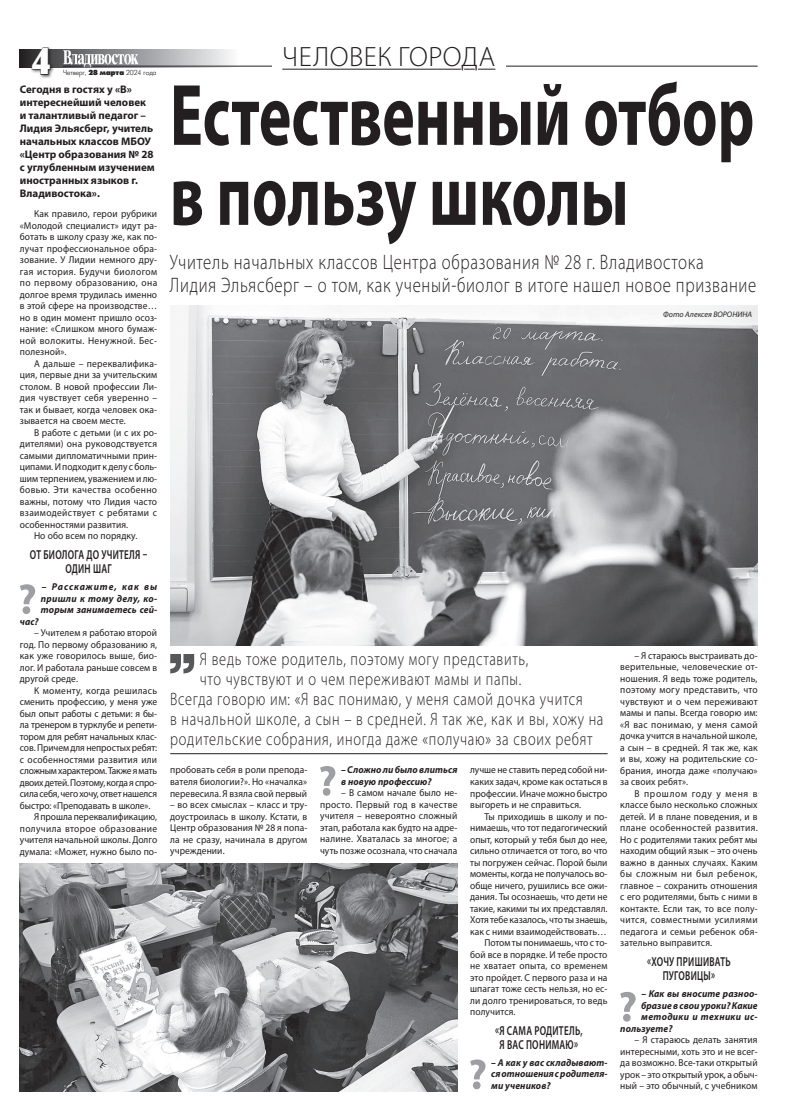
<style>
.page{position:relative;width:786px;height:1120px;background:#fff}
.page>*{position:absolute;margin:0;border:0;box-sizing:border-box;transform-origin:0 0}
.Zago_6{font:700 88px/80px "Myriad Pro";color:#231f20;scale:.7 1}
.t1{font:35.3px "Times ETX Rus";color:#fff;scale:.9 1}
.t2{font:300 28px "Myriad Pro";letter-spacing:.02em;color:#231f20}
.Pod_Zago_3{font:300 21px/23px "Myriad Pro";letter-spacing:.04em;color:#231f20;scale:.8 1}
.Vrezka{font:300 18px "Myriad Pro";letter-spacing:.05em;color:#231f20;scale:.8 1}
.Rubrika{font:600 13px/14px "Myriad Pro";letter-spacing:.03em;color:#231f20;text-align:center;scale:.7 1}
.vvodka_2{font:700 11px/13px "Myriad Pro";color:#231f20}
.TXT_7{font:10px/11.5px "Myriad Pro";letter-spacing:.01em;color:#231f20;text-align:justify;scale:.95 1}
.vopros{font:italic 700 10px/11.5px "Myriad Pro";letter-spacing:.01em;color:#231f20;text-align:justify;scale:.95 1}
.vopros-2{font:italic 700 10px "Myriad Pro";letter-spacing:.035em;color:#231f20;scale:.95 1}
.t3{font:300 8px "Futura";color:#231f20}
.PODPIS_3{font:italic 8px "Myriad Pro";color:#231f20}
.s1{font-family:"Futura Press Press";font-weight:400}
</style>
<div class="page">
<svg style="left:20px;top:49px;width:218px;height:19px;background:#adaeb0"></svg>
<div style="left:30px;top:46px;width:25px;height:33px;background:#231f20;opacity:.75"></div>
<svg style="left:31px;top:47px;width:20px;height:28px"></svg>
<img style="left:63px;top:50px;width:42px;height:18px">
<svg style="left:63px;top:66px;width:20px;height:1px"></svg>
<hr style="left:92px;top:66px;width:665px;height:1px;background:#231f20">
<img style="left:170px;top:399px;width:587px;height:246px">
<div style="left:272px;top:43px;width:233px;height:38px;background:#fff"></div>
<svg style="left:282px;top:68px;width:214px;height:2px"></svg>
<svg style="left:20px;top:584px;width:15px;height:30px"></svg>
<svg style="left:175px;top:305px;width:582px;height:94px"></svg>
<svg style="left:470px;top:1059px;width:15px;height:30px"></svg>
<svg style="left:620px;top:992px;width:15px;height:29px"></svg>
<hr style="left:170px;top:753px;width:437px;height:1px;background:#231f20">
<svg style="left:170px;top:614px;width:434px;height:182px"></svg>
<img style="left:20px;top:863px;width:437px;height:228px">
<h2 class="t1" style="left:32px;top:41px;width:23px">4</h2>
<p class="t3" style="left:63px;top:68px;width:95px">Четверг, <span class="s1">28 марта</span> 2024 года</p>
<p class="vvodka_2" style="left:20px;top:83px;width:136px">Сегодня в гостях у «В» интереснейший человек и талантливый педагог –<br>Лидия Эльясберг, учитель начальных классов МБОУ «Центр образования № 28 с углубленным изучением иностранных языков г.<br>Владивостока».</p>
<p class="TXT_7" style="left:20px;top:208px;width:146px;text-indent:14px">Как правило, герои рубрики «Молодой специалист» идут ра&shy;ботать в школу сразу же, как по&shy;лучат профессиональное обра&shy;зование. У Лидии немного дру&shy;гая история. Будучи биологом по первому образованию, она долгое время трудилась именно в этой сфере на производстве… но в один момент пришло осоз&shy;нание: «Слишком много бумаж&shy;ной волокиты. Ненужной. Бес&shy;полезной».</p>
<p class="TXT_7" style="left:20px;top:358px;width:146px;text-indent:14px">А дальше – переквалифика&shy;ция, первые дни за учительским столом. В новой профессии Ли&shy;дия чувствует себя уверенно – так и бывает, когда человек ока&shy;зывается на своем месте.</p>
<p class="TXT_7" style="left:20px;top:427px;width:146px;text-indent:14px">В работе с детьми (и с их ро&shy;дителями) она руководствуется самыми дипломатичными прин&shy;ципами. И подходит к делу с боль&shy;шим терпением, уважением и лю&shy;бовью. Эти качества особенно важны, потому что Лидия часто взаимодействует с ребятами с особенностями развития.</p>
<p class="TXT_7" style="left:34px;top:530px;width:110px">Но обо всем по порядку.</p>
<p class="Rubrika" style="left:30px;top:547px;width:169px">ОТ БИОЛОГА ДО УЧИТЕЛЯ –<br>ОДИН ШАГ</p>
<p class="vopros" style="left:41px;top:581px;width:124px">– Расскажите, как вы пришли к тому делу, ко&shy;торым занимаетесь сей-</p>
<p class="vopros" style="left:20px;top:615px;width:21px">час?</p>
<p class="TXT_7" style="left:20px;top:627px;width:146px;text-indent:14px">– Учителем я работаю второй год. По первому образованию я, как уже говорилось выше, био&shy;лог. И работала раньше совсем в другой среде.</p>
<p class="TXT_7" style="left:20px;top:684px;width:146px;text-indent:14px">К моменту, когда решилась сменить профессию, у меня уже был опыт работы с детьми: я бы&shy;ла тренером в турклубе и репети&shy;тором для ребят начальных клас&shy;сов. Причем для непростых ребят: с особенностями развития или сложным характером. Также я мать двоих детей. Поэтому, когда я спро&shy;сила себя, чего хочу, ответ нашелся быстро: «Преподавать в школе».</p>
<p class="TXT_7" style="left:20px;top:811px;width:146px;text-indent:14px">Я прошла переквалификацию, получила второе образование учителя начальной школы. Долго думала: «Может, нужно было по-</p>
<p class="t2" style="left:282px;top:40px;width:214px">ЧЕЛОВЕК ГОРОДА</p>
<p class="Zago_6" style="left:170px;top:72px;width:836px">Естественный отбор в пользу школы</p>
<p class="Pod_Zago_3" style="left:170px;top:250px;width:734px">Учитель начальных классов Центра образования № 28 г. Владивостока<br>Лидия Эльясберг – о том, как ученый-биолог в итоге нашел новое призвание</p>
<p class="PODPIS_3" style="left:663px;top:309px;width:90px">Фото Алексея ВОРОНИНА</p>
<p class="Vrezka" style="left:200px;top:648px;width:412px">Я ведь тоже родитель, поэтому могу представить,</p>
<p class="Vrezka" style="left:200px;top:668px;width:403px">что чувствуют и о чем переживают мамы и папы.</p>
<p class="Vrezka" style="left:170px;top:688px;width:517px">Всегда говорю им: «Я вас понимаю, у меня самой дочка учится</p>
<p class="Vrezka" style="left:170px;top:708px;width:543px">в начальной школе, а сын – в средней. Я так же, как и вы, хожу на</p>
<p class="Vrezka" style="left:170px;top:728px;width:529px">родительские собрания, иногда даже «получаю» за своих ребят</p>
<p class="TXT_7" style="left:170px;top:764px;width:146px">пробовать себя в роли препода&shy;вателя биологии?». Но «началка» перевесила. Я взяла свой первый</p>
<p class="TXT_7" style="left:170px;top:799px;width:146px">– во всех смыслах – класс и тру&shy;доустроилась в школу. Кстати, в Центр образования № 28 я попа&shy;ла не сразу, начинала в другом учреждении.</p>
<p class="vopros" style="left:341px;top:764px;width:124px">– Сложно ли было влиться в новую профессию?</p>
<p class="TXT_7" style="left:320px;top:787px;width:146px;text-indent:21px">– В самом начале было не&shy;просто. Первый год в качестве учителя – невероятно сложный этап, работала как будто на адре&shy;налине. Хваталась за многое; а чуть позже осознала, что сначала</p>
<p class="TXT_7" style="left:470px;top:764px;width:146px">лучше не ставить перед собой ни&shy;каких задач, кроме как остаться в профессии. Иначе можно быстро выгореть и не справиться.</p>
<p class="TXT_7" style="left:470px;top:810px;width:146px;text-indent:14px">Ты приходишь в школу и по&shy;нимаешь, что тот педагогический опыт, который у тебя был до нее, сильно отличается от того, во что ты погружен сейчас. Порой были моменты, когда не получалось во&shy;обще ничего, рушились все ожи&shy;дания. Ты осознаешь, что дети не такие, какими ты их представлял.<br>Хотя тебе казалось, что ты знаешь, как с ними взаимодействовать…</p>
<p class="TXT_7" style="left:470px;top:937px;width:146px;text-indent:14px">Потом ты понимаешь, что с то&shy;бой все в порядке. И тебе просто не хватает опыта, со временем это пройдет. С первого раза и на шпагат тоже сесть нельзя, но ес&shy;ли долго тренироваться, то ведь получится.</p>
<p class="Rubrika" style="left:495px;top:1023px;width:127px">«Я САМА РОДИТЕЛЬ,<br>Я ВАС ПОНИМАЮ»</p>
<p class="vopros" style="left:491px;top:1056px;width:124px">– А как у вас складывают&shy;ся отношения с родителя&shy;ми учеников?</p>
<p class="TXT_7" style="left:620px;top:649px;width:146px;text-indent:14px">– Я стараюсь выстраивать до&shy;верительные, человеческие от&shy;ношения. Я ведь тоже родитель, поэтому могу представить, что чувствуют и о чем переживают мамы и папы. Всегда говорю им: «Я вас понимаю, у меня самой дочка учится в начальной школе, а сын – в средней. Я так же, как и вы, хожу на родительские со&shy;брания, иногда даже «получаю» за своих ребят».</p>
<p class="TXT_7" style="left:620px;top:787px;width:146px;text-indent:14px">В прошлом году у меня в классе было несколько сложных детей. И в плане поведения, и в плане особенностей развития.<br>Но с родителями таких ребят мы находим общий язык – это очень важно в данных случаях. Каким бы сложным ни был ребенок, главное – сохранить отношения с его родителями, быть с ними в контакте. Если так, то все полу&shy;чится, совместными усилиями педагога и семьи ребенок обя&shy;зательно выправится.</p>
<p class="Rubrika" style="left:646px;top:954px;width:121px">«ХОЧУ ПРИШИВАТЬ<br>ПУГОВИЦЫ»</p>
<p class="vopros" style="left:641px;top:988px;width:124px">– Как вы вносите разноо-</p>
<p class="vopros" style="left:641px;top:999px;width:124px">бразие в свои уроки? Какие</p>
<p class="vopros-2" style="left:641px;top:1010px;width:124px">методики и техники ис-</p>
<p class="vopros" style="left:620px;top:1022px;width:56px">пользуете?</p>
<p class="TXT_7" style="left:620px;top:1034px;width:146px;text-indent:14px">– Я стараюсь делать занятия интересными, хоть это и не всег&shy;да возможно. Все-таки открытый урок – это открытый урок, а обыч&shy;ный – это обычный, с учебником</p>
</div>
